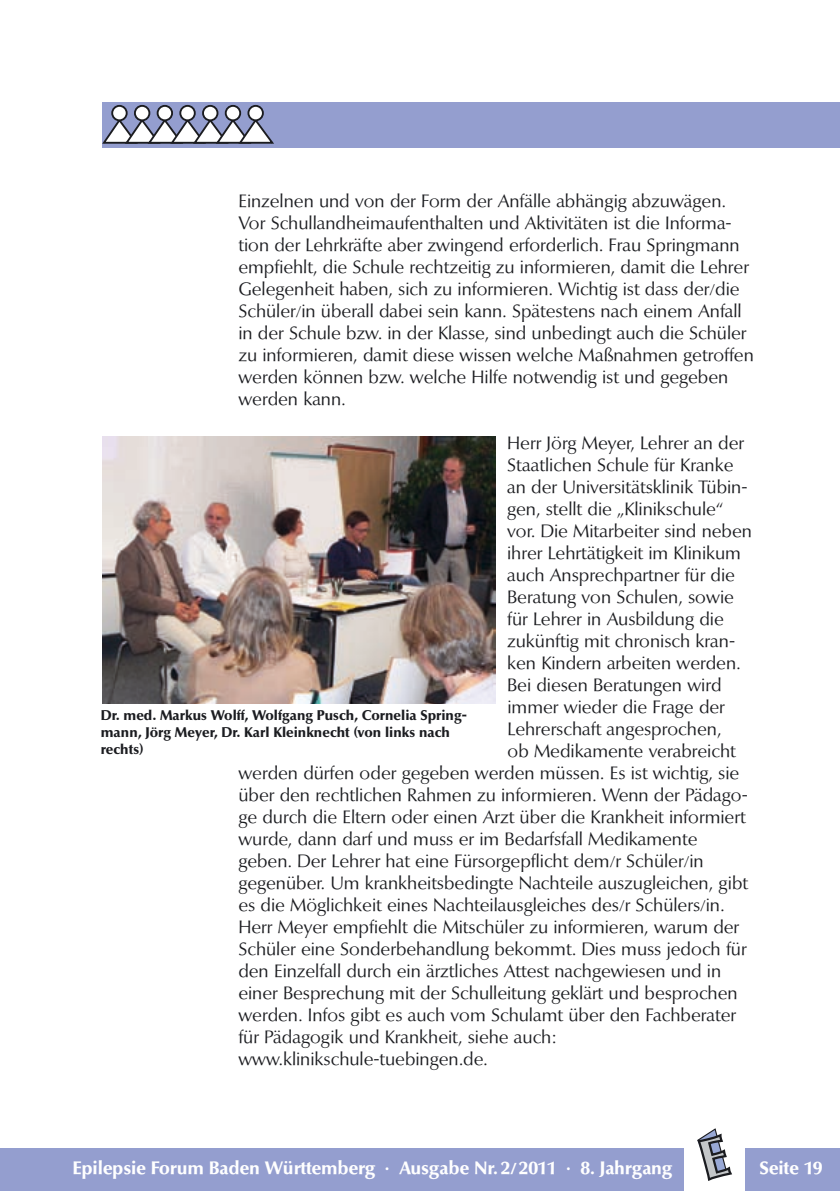
<style>
.page{position:relative;width:840px;height:1191px;background:#fff}
.page>*{position:absolute;margin:0;border:0;box-sizing:border-box;transform-origin:0 0}
.t1{font:18px/22px "Optima BQ";color:#1b1c20}
.t2{font:700 18px "Optima BQ";letter-spacing:.01em;color:#fff}
.t3{font:900 14px/16.8px "Optima BQ";color:#1b1c20}
</style>
<div class="page">
<hr style="left:0;top:0;width:1px;height:102px;background:#949ecf">
<div style="left:744px;top:1148px;width:95px;height:43px;background:#949ecf"></div>
<div style="left:0;top:1148px;width:683px;height:43px;background:#949ecf"></div>
<svg style="left:697px;top:1128px;width:35px;height:53px"></svg>
<div style="left:102px;top:102px;width:737px;height:45px;background:#949ecf"></div>
<div style="left:112px;top:106px;width:15px;height:14px;background:#fff;border-radius:50%"></div>
<div style="left:111px;top:105px;width:16px;height:16px;border:2px solid #1b1c20;border-radius:50%"></div>
<div style="left:135px;top:106px;width:14px;height:14px;background:#fff;border-radius:50%"></div>
<div style="left:134px;top:105px;width:16px;height:16px;border:2px solid #1b1c20;border-radius:50%"></div>
<div style="left:157px;top:106px;width:15px;height:14px;background:#fff;border-radius:50%"></div>
<div style="left:157px;top:105px;width:16px;height:16px;border:2px solid #1b1c20;border-radius:50%"></div>
<div style="left:180px;top:106px;width:15px;height:14px;background:#fff;border-radius:50%"></div>
<div style="left:179px;top:105px;width:17px;height:16px;border:2px solid #1b1c20;border-radius:50%"></div>
<div style="left:203px;top:106px;width:14px;height:14px;background:#fff;border-radius:50%"></div>
<div style="left:202px;top:105px;width:16px;height:16px;border:2px solid #1b1c20;border-radius:50%"></div>
<div style="left:225px;top:106px;width:15px;height:14px;background:#fff;border-radius:50%"></div>
<div style="left:225px;top:105px;width:16px;height:16px;border:2px solid #1b1c20;border-radius:50%"></div>
<svg style="left:102px;top:117px;width:172px;height:27px"></svg>
<div style="left:248px;top:106px;width:15px;height:14px;background:#fff;border-radius:50%"></div>
<div style="left:247px;top:105px;width:17px;height:16px;border:2px solid #1b1c20;border-radius:50%"></div>
<img style="left:102px;top:437px;width:393px;height:266px">
<p class="t1" style="left:238px;top:190px;width:516px">Einzelnen und von der Form der Anfälle abhängig abzuwägen.<br>Vor Schullandheimaufenthalten und Aktivitäten ist die Informa&shy;tion der Lehrkräfte aber zwingend erforderlich. Frau Springmann empfiehlt, die Schule rechtzeitig zu informieren, damit die Lehrer Gelegenheit haben, sich zu informieren. Wichtig ist dass der/die Schüler/in überall dabei sein kann. Spätestens nach einem Anfall in der Schule bzw. in der Klasse, sind unbedingt auch die Schüler zu informieren, damit diese wissen welche Maßnahmen getroffen werden können bzw. welche Hilfe notwendig ist und gegeben werden kann.</p>
<p class="t1" style="left:507px;top:432px;width:238px">Herr Jörg Meyer, Lehrer an der</p>
<p class="t1" style="left:507px;top:454px;width:228px">Staatlichen Schule für Kranke</p>
<p class="t1" style="left:507px;top:476px;width:241px">an der Universitätsklinik Tübin-</p>
<p class="t1" style="left:507px;top:498px;width:217px">gen, stellt die „Klinikschule“</p>
<p class="t1" style="left:507px;top:520px;width:246px">vor. Die Mitarbeiter sind neben</p>
<p class="t1" style="left:507px;top:542px;width:235px">ihrer Lehrtätigkeit im Klinikum</p>
<p class="t1" style="left:507px;top:564px;width:229px">auch Ansprechpartner für die</p>
<p class="t1" style="left:507px;top:586px;width:228px">Beratung von Schulen, sowie</p>
<p class="t1" style="left:507px;top:608px;width:218px">für Lehrer in Ausbildung die</p>
<p class="t1" style="left:507px;top:630px;width:229px">zukünftig mit chronisch kran-</p>
<p class="t1" style="left:507px;top:652px;width:235px">ken Kindern arbeiten werden.</p>
<p class="t1" style="left:507px;top:674px;width:216px">Bei diesen Beratungen wird</p>
<p class="t1" style="left:507px;top:696px;width:219px">immer wieder die Frage der</p>
<p class="t1" style="left:507px;top:718px;width:215px">Lehrerschaft angesprochen,</p>
<p class="t1" style="left:507px;top:740px;width:230px">ob Medikamente verabreicht</p>
<p class="t1" style="left:238px;top:762px;width:502px">werden dürfen oder gegeben werden müssen. Es ist wichtig, sie</p>
<p class="t1" style="left:238px;top:784px;width:510px">über den rechtlichen Rahmen zu informieren. Wenn der Pädago-</p>
<p class="t1" style="left:238px;top:806px;width:508px">ge durch die Eltern oder einen Arzt über die Krankheit informiert</p>
<p class="t1" style="left:238px;top:828px;width:460px">wurde, dann darf und muss er im Bedarfsfall Medikamente</p>
<p class="t1" style="left:238px;top:850px;width:466px">geben. Der Lehrer hat eine Fürsorgepflicht dem/r Schüler/in</p>
<p class="t1" style="left:238px;top:872px;width:511px">gegenüber. Um krankheitsbedingte Nachteile auszugleichen, gibt</p>
<p class="t1" style="left:238px;top:894px;width:487px">es die Möglichkeit eines Nachteilausgleiches des/r Schülers/in.</p>
<p class="t1" style="left:238px;top:916px;width:502px">Herr Meyer empfiehlt die Mitschüler zu informieren, warum der</p>
<p class="t1" style="left:238px;top:938px;width:509px">Schüler eine Sonderbehandlung bekommt. Dies muss jedoch für</p>
<p class="t1" style="left:238px;top:960px;width:484px">den Einzelfall durch ein ärztliches Attest nachgewiesen und in</p>
<p class="t1" style="left:238px;top:982px;width:500px">einer Besprechung mit der Schulleitung geklärt und besprochen</p>
<p class="t1" style="left:238px;top:1004px;width:499px">werden. Infos gibt es auch vom Schulamt über den Fachberater</p>
<p class="t1" style="left:238px;top:1026px;width:319px">für Pädagogik und Krankheit, siehe auch:</p>
<p class="t1" style="left:238px;top:1048px;width:250px">www.klinikschule-tuebingen.de.</p>
<p class="t3" style="left:101px;top:707px;width:367px">Dr. med. Markus Wolff, Wolfgang Pusch, Cornelia Spring&shy;mann, Jörg Meyer, Dr. Karl Kleinknecht (von links nach rechts)</p>
<p class="t2" style="left:72px;top:1157px;width:601px">Epilepsie Forum Baden Württemberg · Ausgabe Nr. 2/2011 · 8. Jahrgang</p>
<p class="t2" style="left:758px;top:1157px;width:65px">Seite 19</p>
</div>
